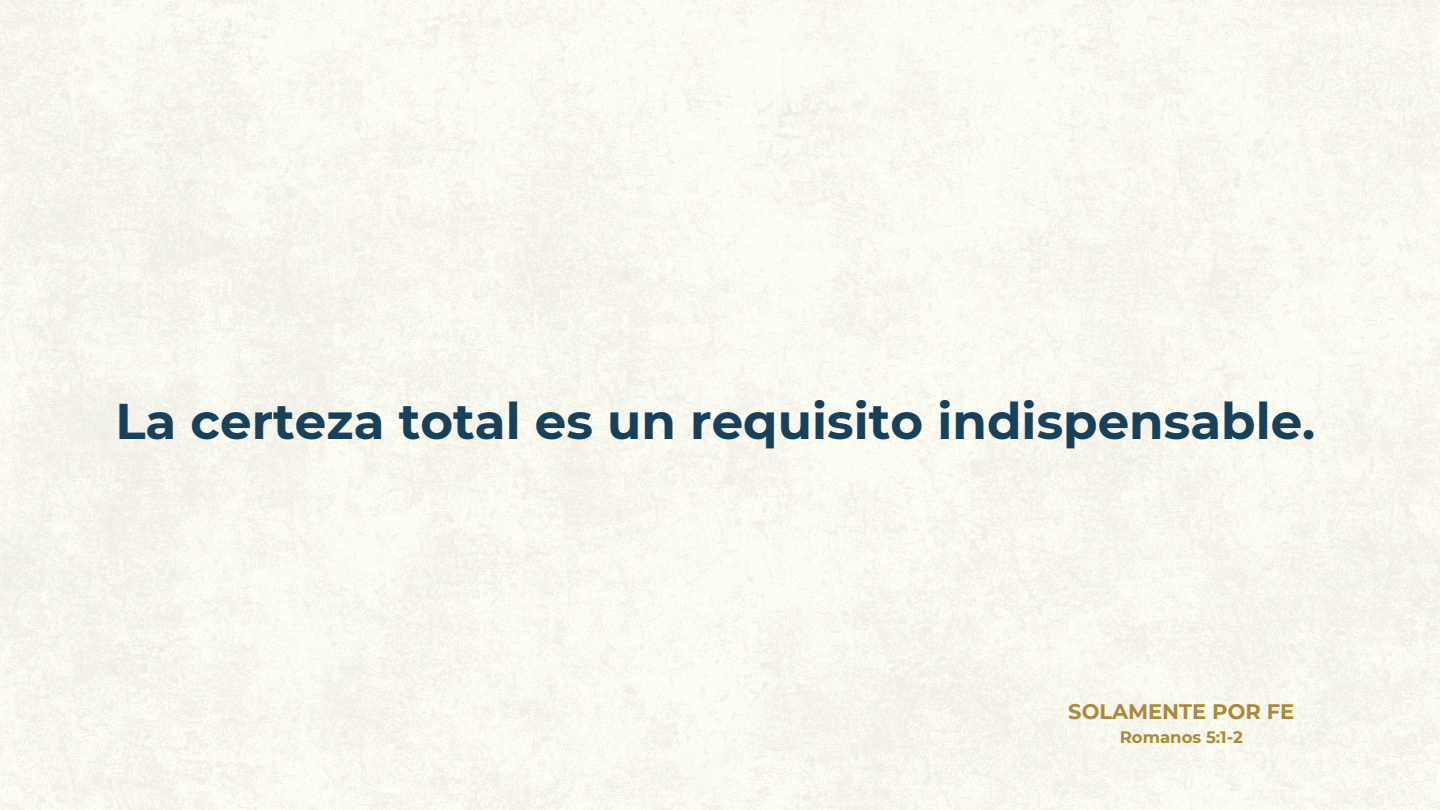
<style>
.page{position:relative;width:1440px;height:810px;background:#faf8ef}
.page>*{position:absolute;margin:0;border:0;box-sizing:border-box;transform-origin:0 0}
.t1{font:700 50px "Montserrat";color:#17405b}
.t2{font:700 21px "Montserrat";color:#aa8938}
.t3{font:700 16.5px "Montserrat";color:#aa8938}
</style>
<div class="page">
<p class="t1" style="left:115px;top:385px;width:1201px">La certeza total es un requisito indispensable.</p>
<p class="t2" style="left:1068px;top:696px;width:228px">SOLAMENTE POR FE</p>
<p class="t3" style="left:1120px;top:725px;width:125px">Romanos 5:1-2</p>
</div>
